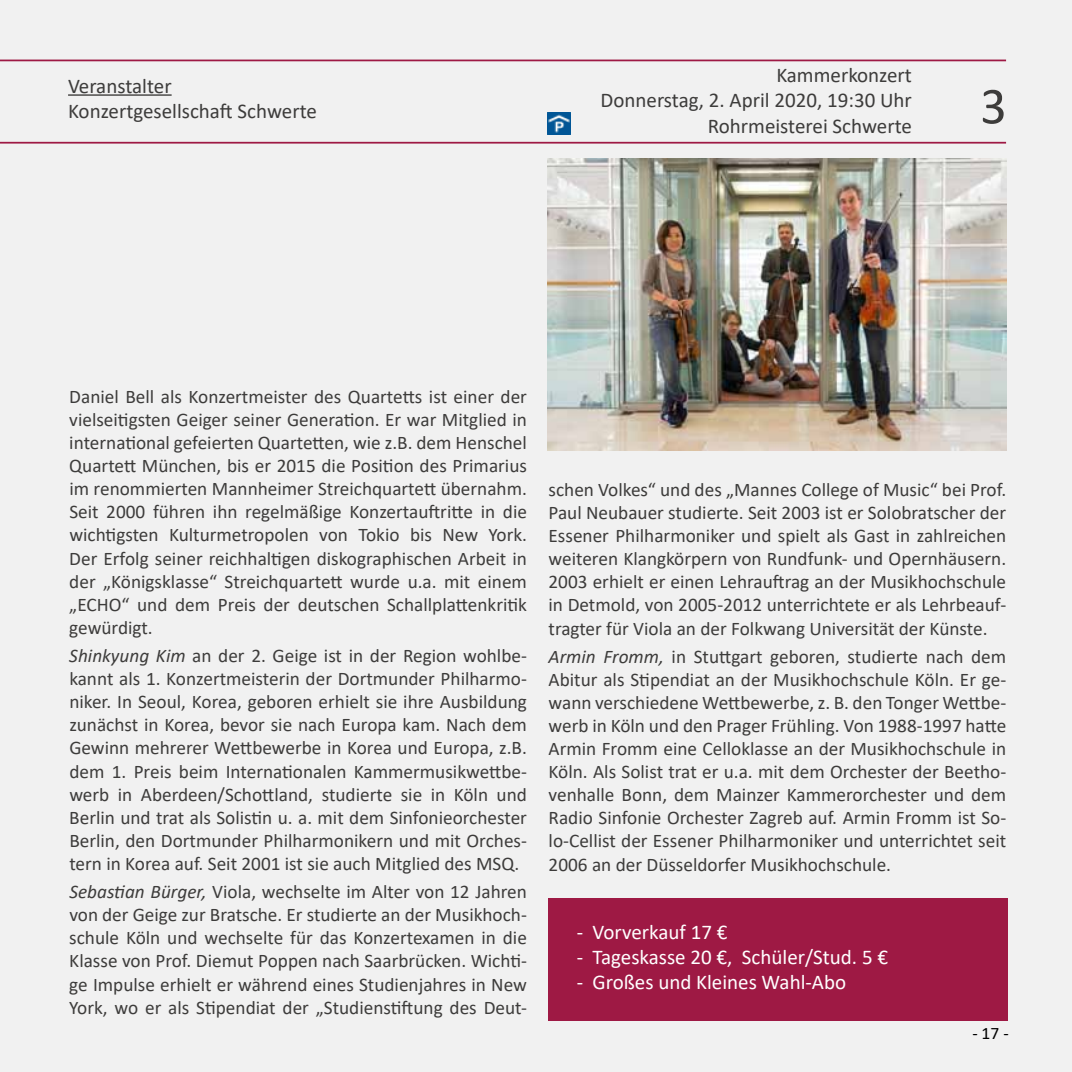
<style>
.page{position:relative;width:1072px;height:1072px;background:#fff}
.page>*{position:absolute;margin:0;border:0;box-sizing:border-box;transform-origin:0 0}
.t1{font:52.5px "Calibri";color:#3d3c3b}
.t2{font:21px/25.2px "Calibri";color:#3d3c3b;text-align:right}
.t3{font:21px "Calibri";color:#fff}
.t4{font:19.25px/23.1px "Calibri";color:#3d3c3b;text-align:justify}
.t5{font:17.5px "Calibri";color:#000}
.s1{font-style:italic}
</style>
<div class="page">
<div style="left:0;top:0;width:1071px;height:1071px;background:#f1f1f1"></div>
<hr style="left:0;top:60px;width:1006px;height:1px;background:#9e1944">
<hr style="left:0;top:142px;width:1006px;height:2px;background:#9e1944">
<div style="left:548px;top:898px;width:459px;height:123px;background:#9e1944"></div>
<img style="left:547px;top:159px;width:459px;height:291px">
<hr style="left:68px;top:94px;width:104px;height:2px;background:#3d3c3b">
<img style="left:547px;top:112px;width:23px;height:23px">
<p class="t2" style="left:68px;top:73px;width:250px;text-align:left">Veranstalter<br>Konzertgesellschaft Schwerte</p>
<p class="t2" style="left:600px;top:62px;width:313px">Kammerkonzert<br>Donnerstag, 2. April 2020, 19:30 Uhr<br>Rohrmeisterei Schwerte</p>
<h1 class="t1" style="left:980px;top:70px;width:28px">3</h1>
<p class="t4" style="left:69px;top:384px;width:459px">Daniel Bell als Konzertmeister des Quartetts ist einer der vielseitigsten Geiger seiner Generation. Er war Mitglied in international gefeierten Quartetten, wie z.B. dem Henschel Quartett München, bis er 2015 die Position des Primarius im renommierten Mannheimer Streichquartett übernahm.<br>Seit 2000 führen ihn regelmäßige Konzertauftritte in die wichtigsten Kulturmetropolen von Tokio bis New York.<br>Der Erfolg seiner reichhaltigen diskographischen Arbeit in der „Königsklasse“ Streichquartett wurde u.a. mit einem „ECHO“ und dem Preis der deutschen Schallplattenkritik gewürdigt.</p>
<p class="t4" style="left:69px;top:643px;width:459px"><span class="s1">Shinkyung Kim</span> an der 2. Geige ist in der Region wohlbe&shy;kannt als 1. Konzertmeisterin der Dortmunder Philharmo&shy;niker. In Seoul, Korea, geboren erhielt sie ihre Ausbildung zunächst in Korea, bevor sie nach Europa kam. Nach dem Gewinn mehrerer Wettbewerbe in Korea und Europa, z.B. dem 1. Preis beim Internationalen Kammermusikwettbe&shy;werb in Aberdeen/Schottland, studierte sie in Köln und Berlin und trat als Solistin u. a. mit dem Sinfonieorchester Berlin, den Dortmunder Philharmonikern und mit Orches&shy;tern in Korea auf. Seit 2001 ist sie auch Mitglied des MSQ.</p>
<p class="t4" style="left:69px;top:879px;width:459px"><span class="s1">Sebastian Bürger,</span> Viola, wechselte im Alter von 12 Jahren von der Geige zur Bratsche. Er studierte an der Musikhoch&shy;schule Köln und wechselte für das Konzertexamen in die Klasse von Prof. Diemut Poppen nach Saarbrücken. Wichti&shy;ge Impulse erhielt er während eines Studienjahres in New York, wo er als Stipendiat der „Studienstiftung des Deut-</p>
<p class="t4" style="left:548px;top:477px;width:459px">schen Volkes“ und des „Mannes College of Music“ bei Prof.<br>Paul Neubauer studierte. Seit 2003 ist er Solobratscher der Essener Philharmoniker und spielt als Gast in zahlreichen weiteren Klangkörpern von Rundfunk- und Opernhäusern.<br>2003 erhielt er einen Lehrauftrag an der Musikhochschule in Detmold, von 2005-2012 unterrichtete er als Lehrbeauf&shy;tragter für Viola an der Folkwang Universität der Künste.</p>
<p class="t4" style="left:548px;top:644px;width:459px"><span class="s1">Armin Fromm,</span> in Stuttgart geboren, studierte nach dem Abitur als Stipendiat an der Musikhochschule Köln. Er ge&shy;wann verschiedene Wettbewerbe, z. B. den Tonger Wettbe&shy;werb in Köln und den Prager Frühling. Von 1988-1997 hatte Armin Fromm eine Celloklasse an der Musikhochschule in Köln. Als Solist trat er u.a. mit dem Orchester der Beetho&shy;venhalle Bonn, dem Mainzer Kammerorchester und dem Radio Sinfonie Orchester Zagreb auf. Armin Fromm ist So&shy;lo-Cellist der Essener Philharmoniker und unterrichtet seit 2006 an der Düsseldorfer Musikhochschule.</p>
<p class="t3" style="left:577px;top:917px;width:152px">- Vorverkauf 17 €</p>
<p class="t3" style="left:577px;top:942px;width:313px">- Tageskasse 20 €, Schüler/Stud. 5 €</p>
<p class="t3" style="left:577px;top:967px;width:271px">- Großes und Kleines Wahl-Abo</p>
<p class="t5" style="left:972px;top:1020px;width:38px">-17-</p>
</div>
